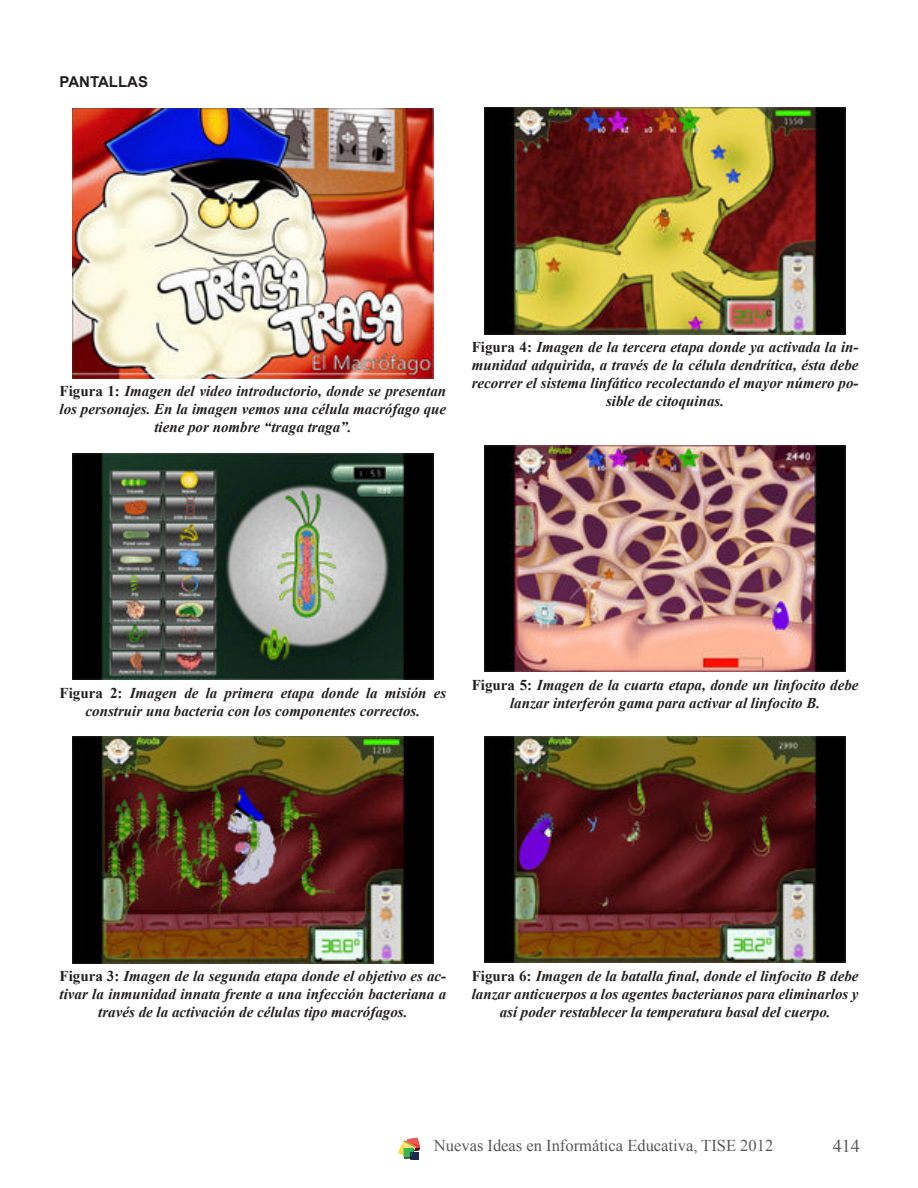
<style>
.page{position:relative;width:918px;height:1188px;background:#fff}
.page>*{position:absolute;margin:0;border:0;box-sizing:border-box;transform-origin:0 0}
.t1{font:18px "Times New Roman";color:#57585a}
.t2{font:16.5px "Times New Roman";color:#57585a}
.t3{font:italic 700 15px/18px "Times New Roman";color:#231f20;text-align:center}
.t4{font:700 15px "Arial";color:#231f20}
.s1{font-style:normal}
</style>
<div class="page">
<svg style="left:398px;top:1138px;width:22px;height:22px"></svg>
<img style="left:72px;top:108px;width:362px;height:270px">
<img style="left:72px;top:453px;width:362px;height:227px">
<img style="left:72px;top:737px;width:362px;height:226px">
<img style="left:484px;top:108px;width:362px;height:226px">
<img style="left:484px;top:445px;width:362px;height:227px">
<img style="left:484px;top:736px;width:362px;height:227px">
<p class="t4" style="left:60px;top:77px;width:90px">PANTALLAS</p>
<p class="t3" style="left:60px;top:384px;width:388px"><span class="s1">Figura 1:</span> Imagen del video introductorio, donde se presentan los personajes. En la imagen vemos una célula macrófago que tiene por nombre “traga traga”.</p>
<p class="t3" style="left:472px;top:340px;width:388px"><span class="s1">Figura 4:</span> Imagen de la tercera etapa donde ya activada la in&shy;munidad adquirida, a través de la célula dendrítica, ésta debe recorrer el sistema linfático recolectando el mayor número po&shy;sible de citoquinas.</p>
<p class="t3" style="left:60px;top:685px;width:388px"><span class="s1">Figura 2:</span> Imagen de la primera etapa donde la misión es construir una bacteria con los componentes correctos.</p>
<p class="t3" style="left:472px;top:677px;width:388px"><span class="s1">Figura 5:</span> Imagen de la cuarta etapa, donde un linfocito debe lanzar interferón gama para activar al linfocito B.</p>
<p class="t3" style="left:60px;top:969px;width:388px"><span class="s1">Figura 3:</span> Imagen de la segunda etapa donde el objetivo es ac&shy;tivar la inmunidad innata frente a una infección bacteriana a través de la activación de células tipo macrófagos.</p>
<p class="t3" style="left:472px;top:966px;width:388px"><span class="s1">Figura 6:</span> Imagen de la batalla inal, donde el linfocito B debe lanzar anticuerpos a los agentes bacterianos para eliminarlos y así poder restablecer la temperatura basal del cuerpo.</p>
<p class="t2" style="left:434px;top:1139px;width:341px">Nuevas Ideas en Informática Educativa, TISE 2012</p>
<p class="t1" style="left:833px;top:1139px;width:28px">414</p>
</div>
